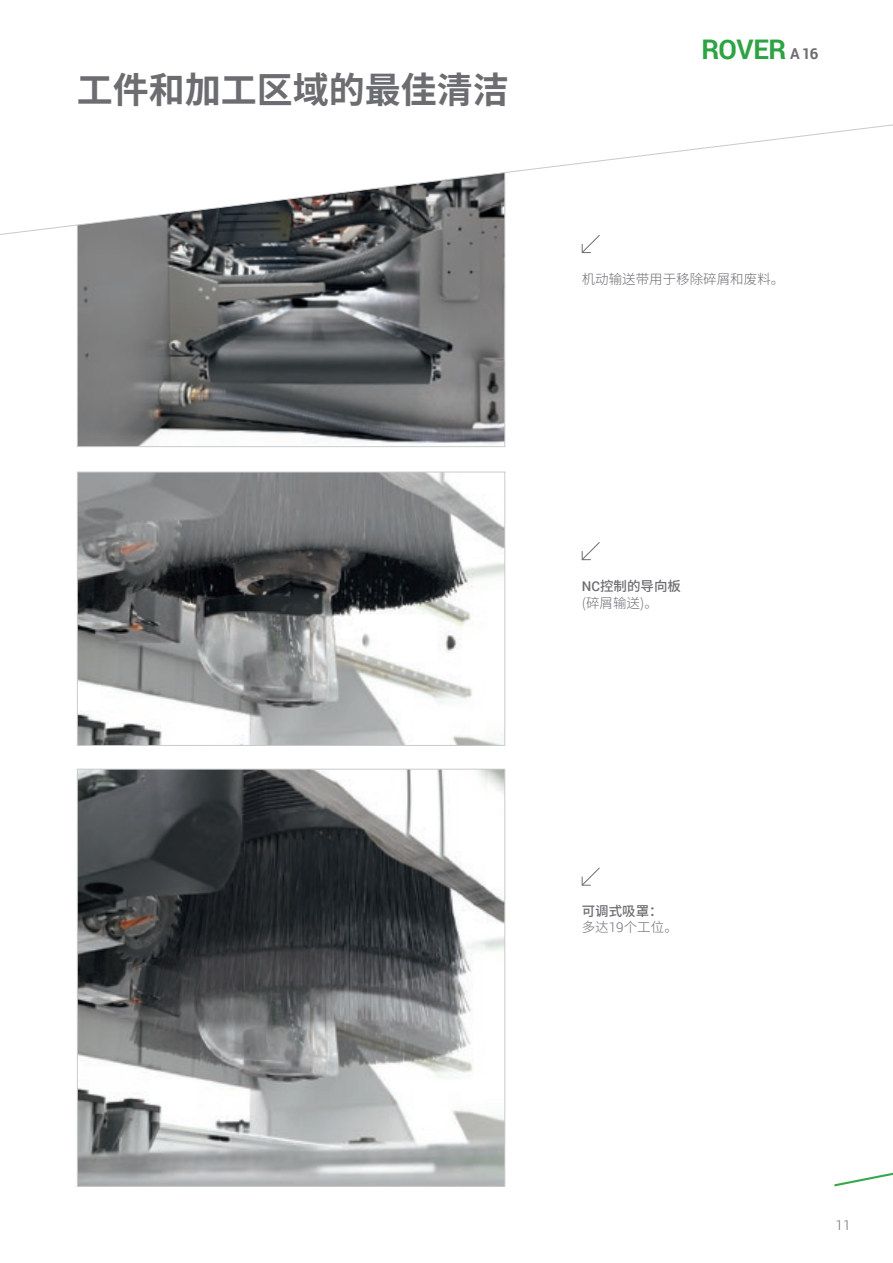
<style>
.page{position:relative;width:893px;height:1263px;background:#fff}
.page>*{position:absolute;margin:0;border:0;box-sizing:border-box;transform-origin:0 0}
.t1{font:700 36px "Noto Sans CJ Ksc";color:#6c6d70}
.t2{font:700 27px "Roboto";letter-spacing:-.015em;color:#2da343}
.t3{font:300 13.5px/16.2px "Noto Sans CJ Ksc";color:#6c6d70}
.t4{font:500 13.5px/16.2px "Noto Sans CJ Ksc";color:#6c6d70}
.t5{font:300 13.5px "Roboto";color:#6c6d70}
.s1{font-size:15px;color:#6c6d70}
.s2{font-family:"Roboto";font-weight:500}
.s3{font-weight:500}
.s4{font-weight:300}
.s5{font-family:"Roboto";font-weight:300}
</style>
<div class="page">
<svg style="left:834px;top:1172px;width:59px;height:14px"></svg>
<img style="left:79px;top:347px;width:424px;height:98px">
<img style="left:79px;top:771px;width:424px;height:414px">
<img style="left:79px;top:474px;width:424px;height:270px">
<div style="left:77px;top:472px;width:428px;height:274px;border:1px solid #c9cacc"></div>
<svg style="left:581px;top:542px;width:19px;height:19px"></svg>
<svg style="left:581px;top:867px;width:19px;height:19px"></svg>
<svg style="left:0;top:124px;width:893px;height:223px"></svg>
<p class="t1" style="left:77px;top:69px;width:433px">工件和加工区域的最佳清洁</p>
<p class="t2" style="left:702px;top:30px;width:118px">ROVER <span class="s1">A 16</span></p>
<p class="t3" style="left:582px;top:271px;width:204px">机动输送带用于移除碎屑和废料。</p>
<p class="t3" style="left:582px;top:579px;width:101px"><span class="s2">NC</span><span class="s3">控制的导向板</span>(碎屑输送)。</p>
<p class="t4" style="left:582px;top:903px;width:98px">可调式吸罩：<span class="s4">多达</span><span class="s5">19</span><span class="s4">个工位。</span></p>
<p class="t5" style="left:836px;top:1215px;width:16px">11</p>
</div>
